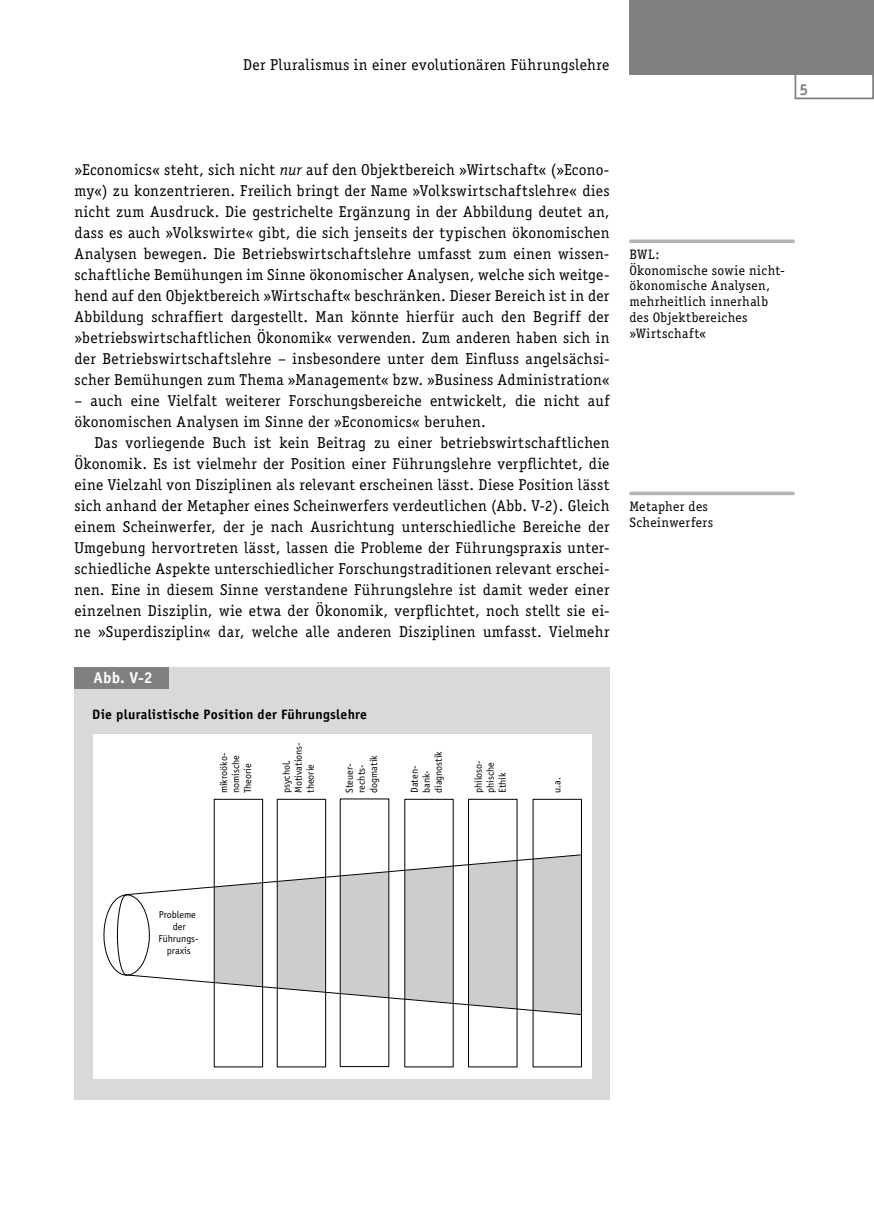
<style>
.page{position:relative;width:874px;height:1221px;background:#fff}
.page>*{position:absolute;margin:0;border:0;box-sizing:border-box;transform-origin:0 0}
.t1{font:15.75px/21px "Officina Serif";letter-spacing:.02em;color:#000;text-align:justify}
.t2{font:700 15.75px "Officina Sans";color:#fff}
.t3{font:700 15.75px "Officina Sans";color:#808080}
.t4{font:13.65px/15.8px "Officina Serif";letter-spacing:.025em;color:#000}
.t5{font:700 13.65px "Officina Sans";letter-spacing:.02em;color:#000}
.t6{font:10.15px/11.9px "Officina Sans";color:#000}
.s1{font-style:italic}
</style>
<div class="page">
<div style="left:794px;top:69px;width:79px;height:30px;border:2px solid #808080"></div>
<div style="left:629px;top:0;width:244px;height:74px;background:#808080"></div>
<svg style="left:629px;top:239px;width:165px;height:4px"></svg>
<svg style="left:629px;top:491px;width:165px;height:4px"></svg>
<div style="left:74px;top:667px;width:535px;height:432px;background:#d9d9d9"></div>
<div style="left:74px;top:667px;width:95px;height:21px;background:#808080"></div>
<div style="left:93px;top:734px;width:498px;height:344px;background:#fff"></div>
<div style="left:214px;top:799px;width:49px;height:268px;border:1px solid #000"></div>
<div style="left:277px;top:799px;width:49px;height:268px;border:1px solid #000"></div>
<div style="left:468px;top:799px;width:49px;height:268px;border:1px solid #000"></div>
<svg style="left:104px;top:854px;width:477px;height:161px"></svg>
<p class="t1" style="left:243px;top:55px;width:367px">Der Pluralismus in einer evolutionären Führungslehre</p>
<p class="t3" style="left:799px;top:83px;width:10px">5</p>
<p class="t1" style="left:74px;top:160px;width:536px">» Economics« steht, sich nicht <span class="s1">nur</span> auf den Ob jektbereich »Wirtschaft« (» Econo&shy;my«) zu kon zen trieren. Freilich bringt der Name » Volks wirtschaftslehre« dies nicht zum Aus druck. Die gestri chelte Ergän zung in der Abbil dung deutet an, dass es auch »Volks wirte« gibt, die sich jenseits der typi schen ökono mischen Analysen bewegen. Die Betriebs wirt schaftslehre umfasst zum einen wissen&shy;schaftliche Bemühungen im Sinne ökono mi scher Analysen, welche sich weitge&shy;hend auf den Objektbereich »Wirtschaft« beschränken. Dieser Bereich ist in der Abbildung schraffiert dar ge stellt. Man könnte hierfür auch den Begriff der »betriebswirtschaftlichen Öko no mik« ver wenden. Zum anderen haben sich in der Betriebswirtschaftslehre – ins be son dere unter dem Einfluss angel sächsi&shy;scher Be mühungen zum Thema » Ma na ge ment« bzw. » Business Administra tion«</p>
<p class="t1" style="left:74px;top:391px;width:536px">– auch eine Viel falt weiterer Forschungs be reiche entwickelt, die nicht auf ökonomi schen Analysen im Sinne der »Econo mics« beruhen.</p>
<p class="t1" style="left:74px;top:433px;width:536px;text-indent:20px">Das vorlie gende Buch ist kein Beitrag zu einer betriebswirtschaftlichen Ökonomik. Es ist vielmehr der Position einer Führungslehre verpflichtet, die eine Vielzahl von Disziplinen als relevant erscheinen lässt. Diese Position lässt sich anhand der Metapher eines Scheinwerfers verdeutlichen (Abb. V-2). Gleich einem Schein werfer, der je nach Ausrichtung unterschiedliche Bereiche der Umgebung hervor treten lässt, lassen die Probleme der Führungspraxis unter&shy;schiedliche Aspekte unterschiedlicher Forschungstraditionen relevant erschei&shy;nen. Eine in diesem Sinne ver standene Führungslehre ist damit weder einer einzelnen Disziplin, wie etwa der Ökonomik, verpflichtet, noch stellt sie ei&shy;ne »Superdisziplin« dar, welche alle anderen Disziplinen umfasst. Vielmehr</p>
<p class="t2" style="left:93px;top:672px;width:60px">Abb. V-2</p>
<p class="t5" style="left:92px;top:709px;width:276px">Die pluralistische Position der Führungslehre</p>
<p class="t6" style="left:218px;top:793px;width:42px;rotate:-90deg">mikroöko&shy;nomische<br>Theorie</p>
<p class="t6" style="left:281px;top:792px;width:52px;rotate:-90deg">psychol.<br>Motivations&shy;theorie</p>
<p class="t6" style="left:344px;top:792px;width:39px;rotate:-90deg">Steuer&shy;rechts&shy;dogmatik</p>
<p class="t6" style="left:409px;top:793px;width:43px;rotate:-90deg">Daten&shy;bank&shy;diagnostik</p>
<p class="t6" style="left:473px;top:793px;width:34px;rotate:-90deg">philoso&shy;phische<br>Ethik</p>
<p class="t6" style="left:551px;top:793px;width:17px;rotate:-90deg">u.a.</p>
<p class="t4" style="left:629px;top:247px;width:157px">BWL:<br>Ökonomische sowie nicht&shy;ökonomische Analysen, mehrheitlich innerhalb des Objektbereiches »Wirtschaft«</p>
<p class="t4" style="left:629px;top:499px;width:85px">Metapher des<br>Scheinwerfers</p>
<p class="t6" style="left:158px;top:909px;width:42px;text-align:center">Probleme der<br>Führungs&shy;praxis</p>
</div>
